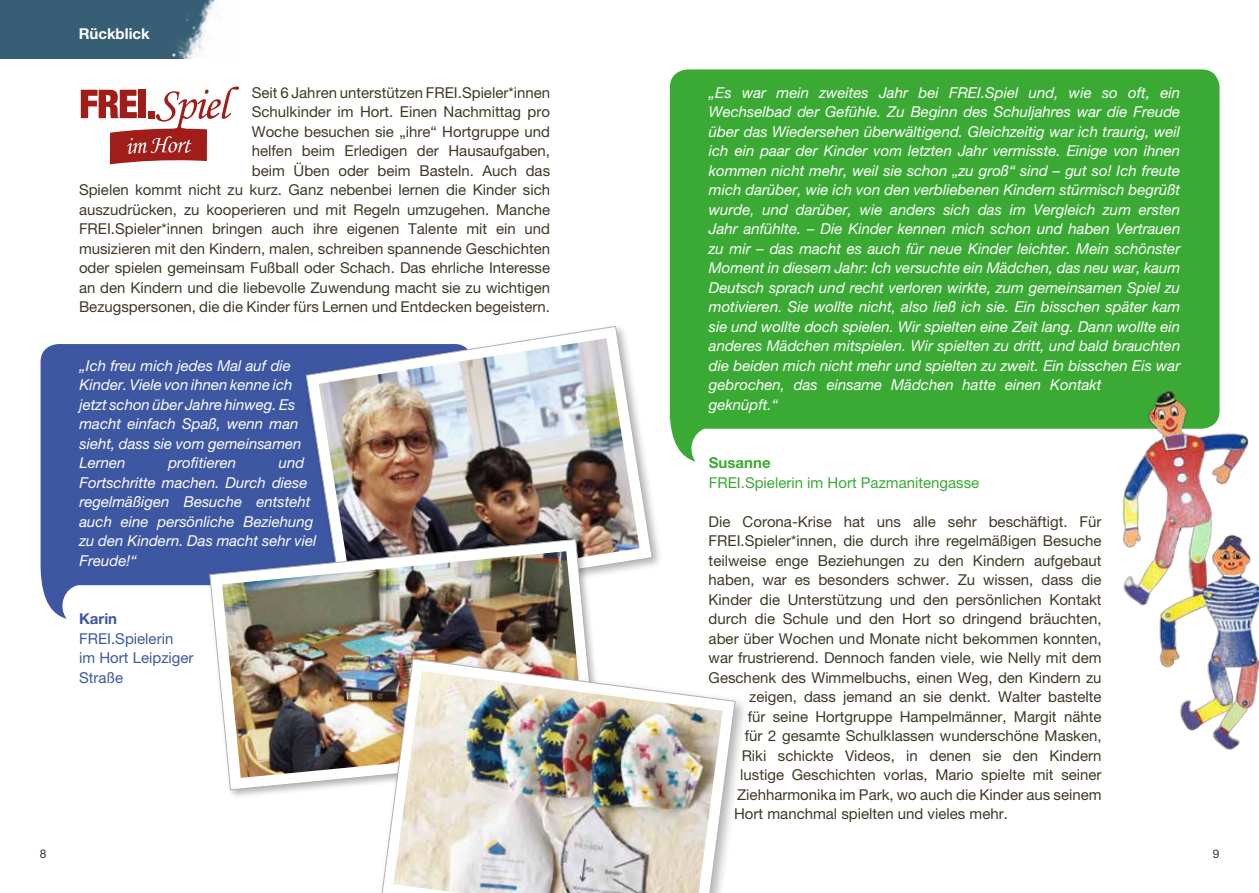
<style>
.page{position:relative;width:1259px;height:893px;background:#fff}
.page>*{position:absolute;margin:0;border:0;box-sizing:border-box;transform-origin:0 0}
.t1{font:15px/19.5px "Helvetica Neue LT Pro";color:#403927;text-align:right}
.t2{font:italic 15px/19.5px "Helvetica Neue LT Pro";color:#fff}
.t3{font:15px/19.5px "Helvetica Neue LT Pro";color:#3e57a3}
.t4{font:15px "Helvetica Neue LT Pro";color:#3aaa35}
.t5{font:700 15px "Helvetica Neue LT Pro";color:#fff}
.t6{font:700 15px "Helvetica Neue LT Pro";color:#3aaa35}
.t7{font:700 15px "Helvetica Neue LT Pro";color:#3e57a3}
.t8{font:12px "Helvetica Neue LT Pro";color:#3c3c3b}
</style>
<div class="page">
<div style="left:0;top:0;width:239px;height:58px;background:#375e75"></div>
<img style="left:52px;top:0;width:187px;height:59px">
<svg style="left:81px;top:87px;width:158px;height:77px"></svg>
<svg style="left:41px;top:344px;width:261px;height:275px;background:#4d64aa"></svg>
<div style="left:302px;top:323px;width:361px;height:295px;background:#000;opacity:.3"></div>
<svg style="left:305px;top:326px;width:348px;height:281px"></svg>
<img style="left:319px;top:338px;width:320px;height:256px">
<div style="left:206px;top:536px;width:400px;height:263px;background:#000;opacity:.3"></div>
<svg style="left:209px;top:539px;width:388px;height:251px"></svg>
<img style="left:222px;top:551px;width:363px;height:227px">
<svg style="left:669px;top:69px;width:550px;height:393px;background:#47b043"></svg>
<img style="left:1101px;top:379px;width:148px;height:223px">
<img style="left:1137px;top:526px;width:122px;height:224px">
<div style="left:377px;top:654px;width:372px;height:239px;background:#000;opacity:.3"></div>
<img style="left:382px;top:658px;width:353px;height:235px">
<img style="left:393px;top:671px;width:330px;height:222px">
<p class="t5" style="left:79px;top:24px;width:73px">Rückblick</p>
<p class="t1" style="left:79px;top:82px;width:473px">Seit 6 Jahren unterstützen FREI.Spieler*innen<br>Schulkinder im Hort. Einen Nachmittag pro<br>Woche besuchen sie „ihre“ Hortgruppe und<br>helfen beim Erledigen der Hausaufgaben,<br>beim Üben oder beim Basteln. Auch das<br>Spielen kommt nicht zu kurz. Ganz nebenbei lernen die Kinder sich auszudrücken, zu kooperieren und mit Regeln umzugehen. Manche FREI.Spieler*innen bringen auch ihre eigenen Talente mit ein und musizieren mit den Kindern, malen, schreiben spannende Geschichten oder spielen gemeinsam Fußball oder Schach. Das ehrliche Interesse an den Kindern und die liebevolle Zuwendung macht sie zu wichtigen Bezugspersonen, die die Kinder fürs Lernen und Entdecken begeistern.</p>
<p class="t2" style="left:79px;top:355px;width:224px">„Ich freu mich jedes Mal auf die<br>Kinder. Viele von ihnen kenne ich jetzt schon über Jahre hinweg. Es macht einfach Spaß, wenn man sieht, dass sie vom gemeinsamen<br>Lernen</p>
<p class="t2" style="left:168px;top:453px;width:69px">profitieren</p>
<p class="t2" style="left:79px;top:453px;width:238px;text-indent:199px">und<br>Fortschritte machen. Durch diese regelmäßigen Besuche entsteht auch eine persönliche Beziehung zu den Kindern. Das macht sehr viel<br>Freude!“</p>
<p class="t7" style="left:79px;top:609px;width:40px">Karin</p>
<p class="t3" style="left:79px;top:628px;width:116px">FREI.Spielerin<br>im Hort Leipziger<br>Straße</p>
<p class="t2" style="left:709px;top:82px;width:473px">„Es war mein zweites Jahr bei FREI.Spiel und, wie so oft, ein Wechselbad der Gefühle. Zu Beginn des Schuljahres war die Freude über das Wiedersehen überwältigend. Gleichzeitig war ich traurig, weil ich ein paar der Kinder vom letzten Jahr vermisste. Einige von ihnen kommen nicht mehr, weil sie schon „zu groß“ sind – gut so! Ich freute mich darüber, wie ich von den verbliebenen Kindern stürmisch begrüßt wurde, und darüber, wie anders sich das im Vergleich zum ersten Jahr anfühlte. – Die Kinder kennen mich schon und haben Vertrauen zu mir – das macht es auch für neue Kinder leichter. Mein schönster Moment in diesem Jahr: Ich versuchte ein Mädchen, das neu war, kaum Deutsch sprach und recht verloren wirkte, zum gemeinsamen Spiel zu motivieren. Sie wollte nicht, also ließ ich sie. Ein bisschen später kam sie und wollte doch spielen. Wir spielten eine Zeit lang. Dann wollte ein anderes Mädchen mitspielen. Wir spielten zu dritt, und bald brauchten die beiden mich nicht mehr und spielten zu zweit. Ein bisschen Eis war gebrochen, das einsame Mädchen hatte einen Kontakt<br>geknüpft.“</p>
<p class="t6" style="left:709px;top:453px;width:63px">Susanne</p>
<p class="t4" style="left:709px;top:473px;width:272px">FREI.Spielerin im Hort Pazmanitengasse</p>
<p class="t1" style="left:708px;top:511px;width:394px">Die Corona-Krise hat uns alle sehr beschäftigt. Für</p>
<p class="t1" style="left:708px;top:531px;width:394px">FREI.Spieler*innen, die durch ihre regelmäßigen Besuche</p>
<p class="t1" style="left:708px;top:550px;width:394px">teilweise enge Beziehungen zu den Kindern aufgebaut</p>
<p class="t1" style="left:708px;top:570px;width:394px">haben, war es besonders schwer. Zu wissen, dass die</p>
<p class="t1" style="left:708px;top:589px;width:394px">Kinder die Unterstützung und den persönlichen Kontakt</p>
<p class="t1" style="left:708px;top:609px;width:394px">durch die Schule und den Hort so dringend bräuchten,</p>
<p class="t1" style="left:708px;top:628px;width:394px">aber über Wochen und Monate nicht bekommen konnten,</p>
<p class="t1" style="left:708px;top:648px;width:394px">war frustrierend. Dennoch fanden viele, wie Nelly mit dem</p>
<p class="t1" style="left:708px;top:667px;width:394px">Geschenk des Wimmelbuchs, einen Weg, den Kindern zu</p>
<p class="t1" style="left:749px;top:687px;width:354px">zeigen, dass jemand an sie denkt. Walter bastelte</p>
<p class="t1" style="left:747px;top:706px;width:355px">für seine Hortgruppe Hampelmänner, Margit nähte</p>
<p class="t1" style="left:744px;top:726px;width:358px">für 2 gesamte Schulklassen wunderschöne Masken,</p>
<p class="t1" style="left:741px;top:745px;width:361px">Riki schickte Videos, in denen sie den Kindern</p>
<p class="t1" style="left:740px;top:765px;width:363px">lustige Geschichten vorlas, Mario spielte mit seiner</p>
<p class="t1" style="left:737px;top:784px;width:366px">Ziehharmonika im Park, wo auch die Kinder aus seinem</p>
<p class="t1" style="left:734px;top:804px;width:275px">Hort manchmal spielten und vieles mehr.</p>
<p class="t8" style="left:40px;top:847px;width:8px">8</p>
<p class="t8" style="left:1212px;top:847px;width:8px">9</p>
</div>
